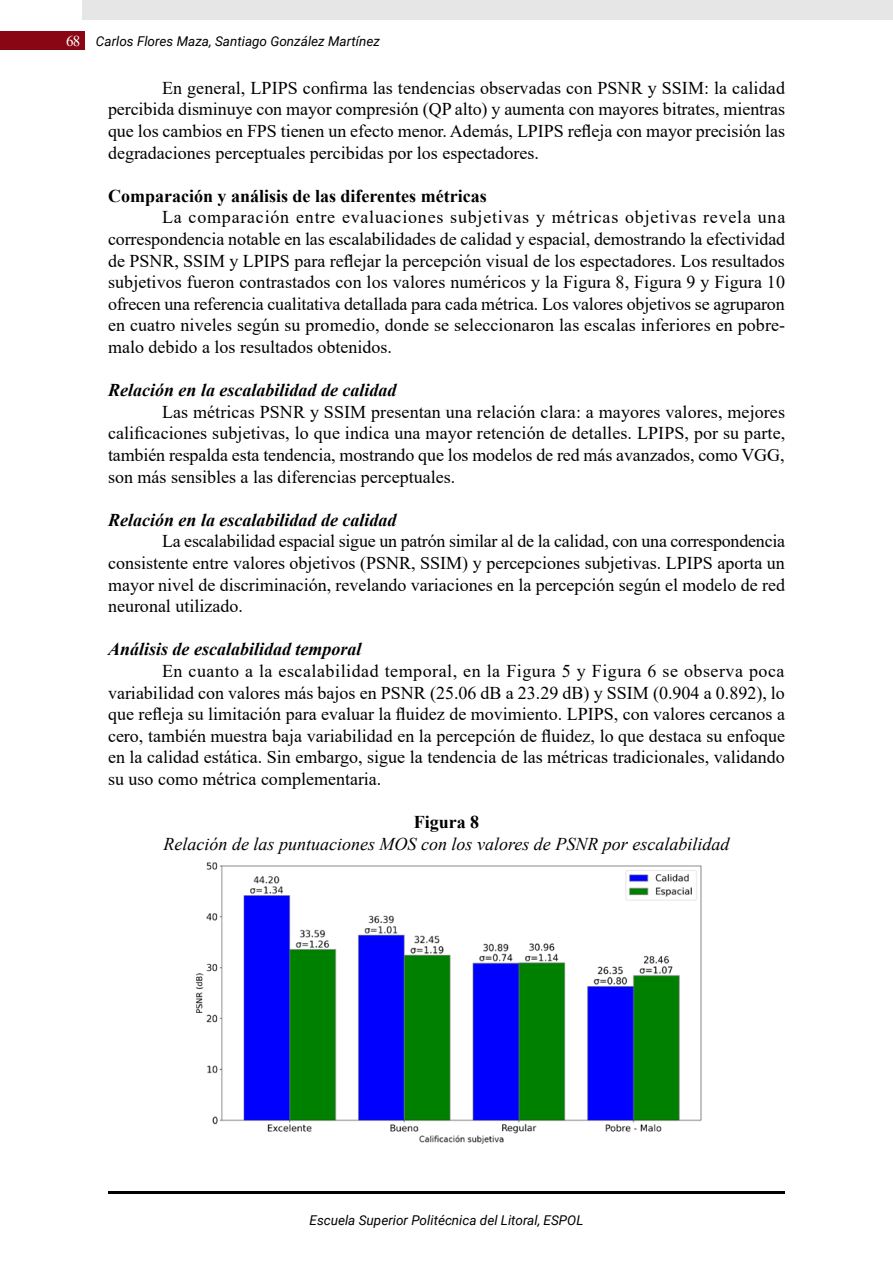
<style>
.page{position:relative;width:893px;height:1263px;background:#fff}
.page>*{position:absolute;margin:0;border:0;box-sizing:border-box;transform-origin:0 0}
.t1{font:18px/21.6px "Times New Roman";color:#000;text-align:justify}
.t2{font:italic 700 18px "Times New Roman";color:#000}
.t3{font:italic 18px "Times New Roman";color:#000}
.t4{font:700 18px "Times New Roman";color:#000}
.t5{font:italic 13.5px "Roboto";color:#000}
.s1{font-family:"Times New Roman";font-style:normal;font-size:15px;color:#fff}
</style>
<div class="page">
<div style="left:83px;top:0;width:810px;height:20px;background:#e6e6e6"></div>
<div style="left:0;top:31px;width:85px;height:19px;background:#890715"></div>
<hr style="left:108px;top:1191px;width:677px;height:2px;background:#000">
<img style="left:196px;top:862px;width:506px;height:282px">
<p class="t5" style="left:66px;top:32px;width:315px"><span class="s1">68</span> Carlos Flores Maza, Santiago González Martínez</p>
<p class="t1" style="left:108px;top:76px;width:679px;text-indent:54px">En general, LPIPS confirma las tendencias observadas con PSNR y SSIM: la calidad percibida disminuye con mayor compresión (QP alto) y aumenta con mayores bitrates, mientras que los cambios en FPS tienen un efecto menor. Además, LPIPS refleja con mayor precisión las degradaciones perceptuales percibidas por los espectadores.</p>
<p class="t4" style="left:108px;top:183px;width:380px">Comparación y análisis de las diferentes métricas</p>
<p class="t1" style="left:108px;top:206px;width:679px;text-indent:54px">La comparación entre evaluaciones subjetivas y métricas objetivas revela una correspondencia notable en las escalabilidades de calidad y espacial, demostrando la efectividad de PSNR, SSIM y LPIPS para reflejar la percepción visual de los espectadores. Los resultados subjetivos fueron contrastados con los valores numéricos y la Figura 8, Figura 9 y Figura 10 ofrecen una referencia cualitativa detallada para cada métrica. Los valores objetivos se agruparon en cuatro niveles según su promedio, donde se seleccionaron las escalas inferiores en pobre&shy;malo debido a los resultados obtenidos.</p>
<p class="t2" style="left:108px;top:378px;width:290px">Relación en la escalabilidad de calidad</p>
<p class="t1" style="left:108px;top:400px;width:679px;text-indent:54px">Las métricas PSNR y SSIM presentan una relación clara: a mayores valores, mejores calificaciones subjetivas, lo que indica una mayor retención de detalles. LPIPS, por su parte, también respalda esta tendencia, mostrando que los modelos de red más avanzados, como VGG, son más sensibles a las diferencias perceptuales.</p>
<p class="t2" style="left:108px;top:507px;width:290px">Relación en la escalabilidad de calidad</p>
<p class="t1" style="left:108px;top:530px;width:679px;text-indent:54px">La escalabilidad espacial sigue un patrón similar al de la calidad, con una correspondencia consistente entre valores objetivos (PSNR, SSIM) y percepciones subjetivas. LPIPS aporta un mayor nivel de discriminación, revelando variaciones en la percepción según el modelo de red neuronal utilizado.</p>
<p class="t2" style="left:108px;top:637px;width:255px">Análisis de escalabilidad temporal</p>
<p class="t1" style="left:108px;top:659px;width:678px;text-indent:54px">En cuanto a la escalabilidad temporal, en la Figura 5 y Figura 6 se observa poca variabilidad con valores más bajos en PSNR (25.06 dB a 23.29 dB) y SSIM (0.904 a 0.892), lo que refleja su limitación para evaluar la fluidez de movimiento. LPIPS, con valores cercanos a cero, también muestra baja variabilidad en la percepción de fluidez, lo que destaca su enfoque en la calidad estática. Sin embargo, sigue la tendencia de las métricas tradicionales, validando su uso como métrica complementaria.</p>
<p class="t4" style="left:414px;top:809px;width:67px">Figura 8</p>
<p class="t3" style="left:164px;top:831px;width:567px">Relación de las puntuaciones MOS con los valores de PSNR por escalabilidad</p>
<p class="t5" style="left:309px;top:1210px;width:275px">Escuela Superior Politécnica del Litoral, ESPOL</p>
</div>
